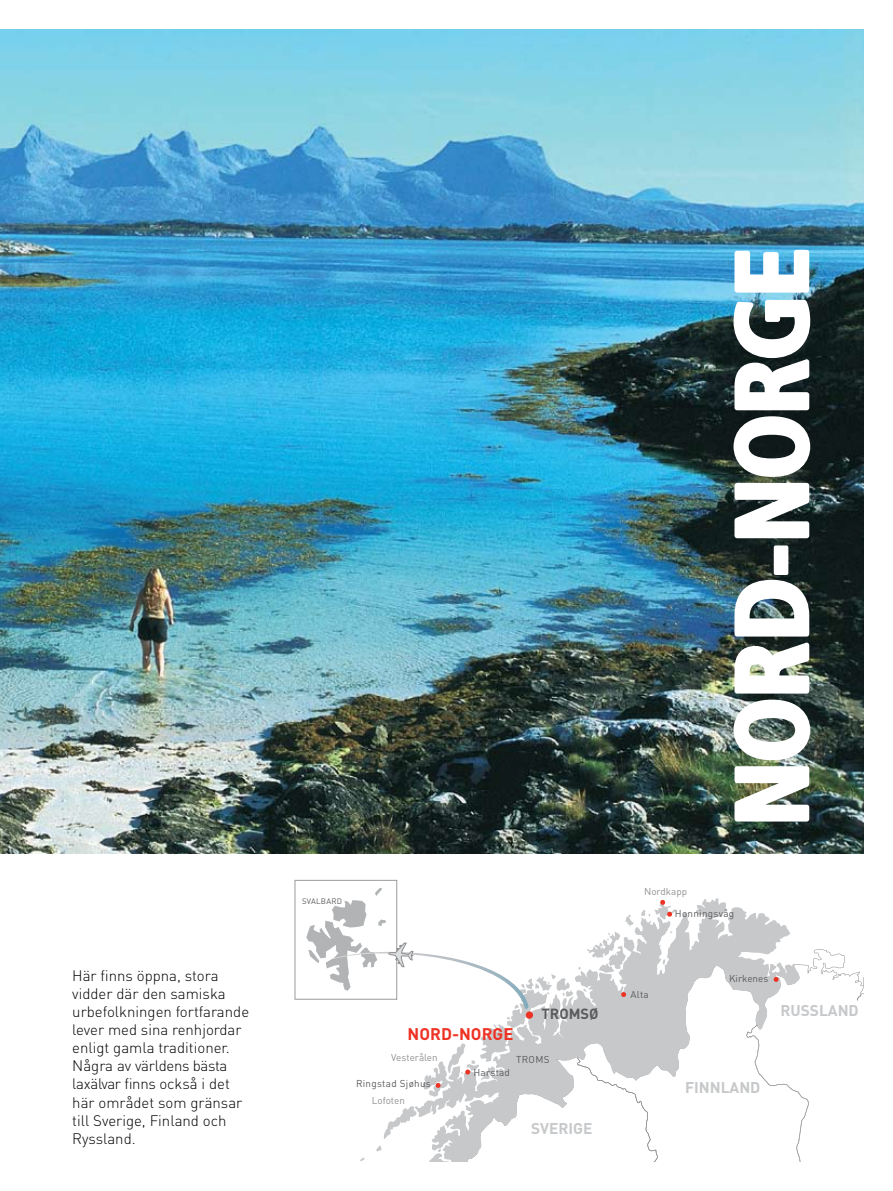
<style>
.page{position:relative;width:893px;height:1191px;background:#fff}
.page>*{position:absolute;margin:0;border:0;box-sizing:border-box;transform-origin:0 0}
.t1{font:120px "Visit NOR";letter-spacing:-.01em;color:#fff}
.t2{font:700 16.65px "DIN";color:#ee3224}
.t3{font:700 15.45px "DIN";color:#c6c8ca}
.t4{font:300 15px/18px "DIN";color:#000}
.t5{font:700 14.55px "DIN";color:#5b5b5d}
.t6{font:9.9px "DIN";letter-spacing:.03em;color:#5b5b5d}
.t7{font:9.9px "DIN";color:#919194}
.t8{font:9.9px "DIN";color:#5b5b5d}
.t9{font:9.9px "DIN";color:#5a5a5c}
.t10{font:7.8px "DIN";letter-spacing:.03em;color:#58595b}
</style>
<div class="page">
<img style="left:0;top:30px;width:863px;height:823px">
<svg style="left:294px;top:897px;width:497px;height:151px"></svg>
<svg style="left:663px;top:959px;width:3px;height:5px"></svg>
<svg style="left:506px;top:1016px;width:4px;height:4px"></svg>
<div style="left:526px;top:1011px;width:7px;height:7px;background:#ee3224;border-radius:50%"></div>
<svg style="left:306px;top:1043px;width:379px;height:118px"></svg>
<svg style="left:746px;top:949px;width:117px;height:212px"></svg>
<svg style="left:640px;top:900px;width:36px;height:20px"></svg>
<svg style="left:295px;top:880px;width:339px;height:129px"></svg>
<p class="t4" style="left:72px;top:967px;width:178px">Här finns öppna, stora vidder där den samiska urbefolkningen fortfarande lever med sina renhjordar enligt gamla traditioner.<br>Några av världens bästa laxälvar finns också i det här området som gränsar till Sverige, Finland och<br>Ryssland.</p>
<p class="t10" style="left:302px;top:896px;width:41px">SVALBARD</p>
<p class="t2" style="left:408px;top:1022px;width:107px">NORD-NORGE</p>
<p class="t5" style="left:542px;top:1004px;width:59px">TROMSØ</p>
<p class="t7" style="left:391px;top:1051px;width:48px">Vesterålen</p>
<p class="t6" style="left:356px;top:1076px;width:76px">Ringstad Sjøhus</p>
<p class="t7" style="left:372px;top:1094px;width:35px">Lofoten</p>
<p class="t6" style="left:516px;top:1053px;width:35px">TROMS</p>
<p class="t6" style="left:473px;top:1065px;width:38px">Harstad</p>
<p class="t3" style="left:531px;top:1118px;width:63px">SVERIGE</p>
<p class="t7" style="left:644px;top:884px;width:44px">Nordkapp</p>
<h1 class="t1" style="left:710px;top:826px;width:581px;rotate:-90deg">NORD-NORGE</h1>
<p class="t6" style="left:675px;top:907px;width:61px">Honningsvåg</p>
<p class="t9" style="left:630px;top:988px;width:20px">Alta</p>
<p class="t8" style="left:729px;top:972px;width:41px">Kirkenes</p>
<p class="t3" style="left:780px;top:1000px;width:80px">RUSSLAND</p>
<p class="t3" style="left:685px;top:1077px;width:77px">FINNLAND</p>
</div>
